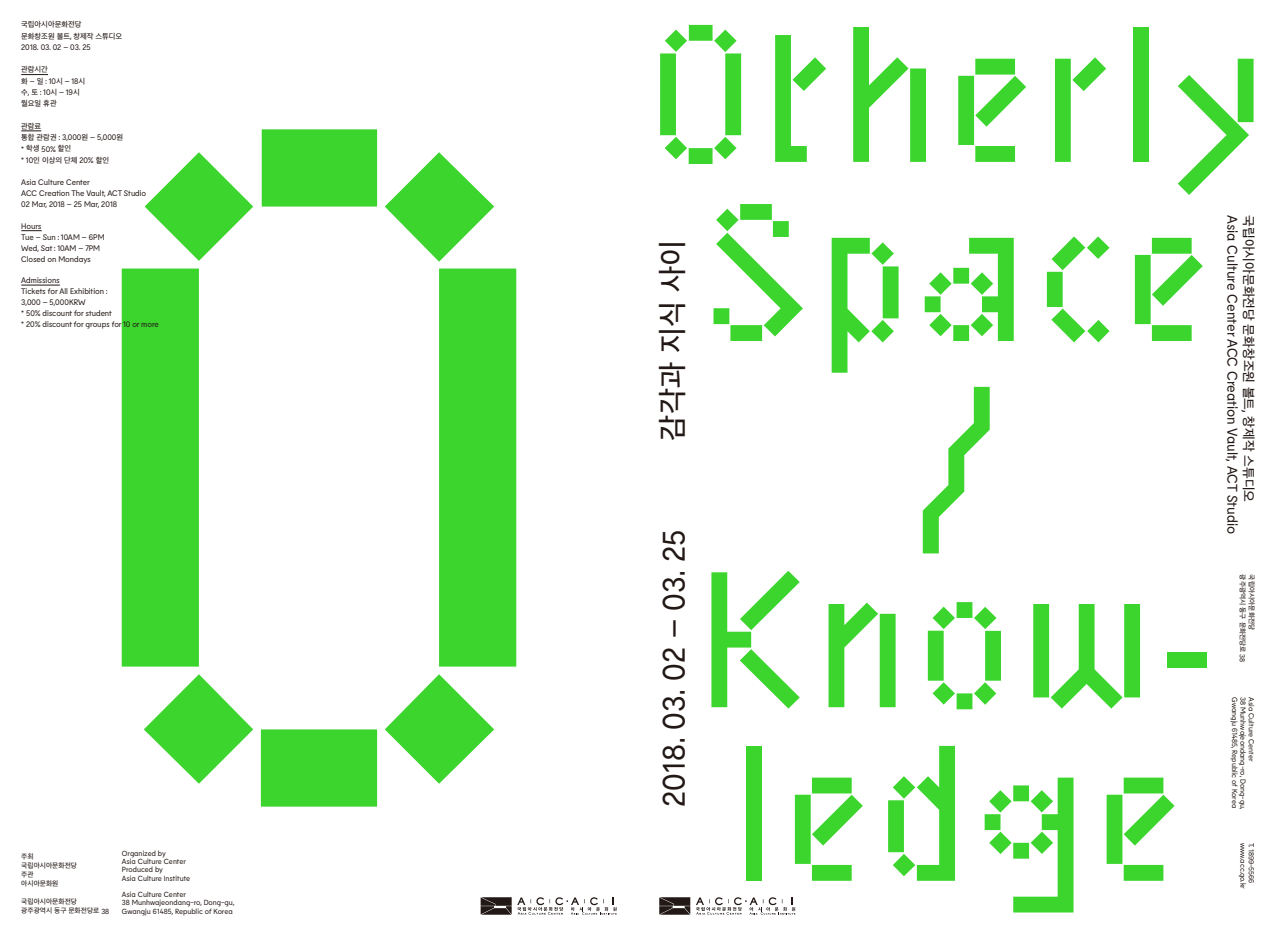
<style>
.page{position:relative;width:1276px;height:936px;background:#fff}
.page>*{position:absolute;margin:0;border:0;box-sizing:border-box;transform-origin:0 0}
.t1{font:174.23px/179px "Mineral Solid";letter-spacing:.05em;color:#3cd52e;text-align:center}
.t2{font:31.2px "Lemur";color:#221815}
.t3{font:500 30px "Apple SD Gothic Neo";letter-spacing:.015em;color:#221815}
.t4{font:14.02px "Lemur";letter-spacing:-.005em;color:#221815}
.t5{font:500 13.5px "Apple SD Gothic Neo";letter-spacing:.005em;color:#221815}
.t6{font:8.02px/10.9px "Lemur";letter-spacing:-.01em;color:#221815}
.t7{font:500 7.73px/11.2px "Apple SD Gothic Neo";color:#221815}
.t8{font:7.43px/8.2px "Lemur";color:#221815}
.t9{font:500 7.12px/9px "Apple SD Gothic Neo";letter-spacing:.005em;color:#221815}
.s1{font-family:"Lemur";font-weight:400;font-size:8.02px}
.s2{font-family:"Apple SD Gothic Neo";font-weight:500;font-size:7.73px}
.s3{font-family:"Lemur";font-weight:400;font-size:7.43px}
.s4{font-family:"Lemur";font-weight:400;font-size:14.02px}
</style>
<div class="page">
<svg style="left:659px;top:897px;width:31px;height:17px"></svg>
<svg style="left:696px;top:897px;width:99px;height:17px"></svg>
<svg style="left:122px;top:129px;width:394px;height:677px"></svg>
<svg style="left:21px;top:74px;width:27px;height:1px"></svg>
<svg style="left:21px;top:131px;width:20px;height:1px"></svg>
<svg style="left:21px;top:230px;width:21px;height:1px"></svg>
<hr style="left:21px;top:285px;width:39px;height:1px;background:#221815">
<svg style="left:480px;top:897px;width:137px;height:17px"></svg>
<p class="t7" style="left:21px;top:19px;width:103px">국립아시아문화전당<br>문화창조원 볼트<span class="s1">,</span> 창제작 스튜디오</p>
<p class="t6" style="left:21px;top:42px;width:71px">2018. 03. 02 – 03. 25</p>
<p class="t7" style="left:21px;top:64px;width:28px">관람시간</p>
<p class="t6" style="left:21px;top:75px;width:65px;line-height:11.2px"><span class="s2">화</span> – <span class="s2">일</span> : 10<span class="s2">시</span> – 18<span class="s2">시 수</span>, <span class="s2">토</span> : 10<span class="s2">시</span> – 19<span class="s2">시</span></p>
<p class="t7" style="left:21px;top:98px;width:37px">월요일 휴관</p>
<p class="t7" style="left:21px;top:121px;width:22px">관람료</p>
<p class="t6" style="left:21px;top:132px;width:103px;line-height:11.2px"><span class="s2">통합 관람권</span> : 3,000<span class="s2">원</span> – 5,000<span class="s2">원 </span>* <span class="s2">학생</span> 50% <span class="s2">할인</span></p>
<p class="t7" style="left:21px;top:154px;width:89px"><span class="s1">* 10</span>인 이상의 단체 <span class="s1">20%</span> 할인</p>
<p class="t6" style="left:21px;top:177px;width:127px">Asia Culture Center<br>ACC Creation The Vault, ACT Studio<br>02 Mar, 2018 – 25 Mar, 2018</p>
<p class="t6" style="left:21px;top:220px;width:85px">Hours<br>Tue – Sun : 10AM – 6PM<br>Wed, Sat : 10AM – 7PM<br>Closed on Mondays</p>
<p class="t6" style="left:21px;top:275px;width:139px">Admissions<br>Tickets for All Exhibition :<br>3,000 – 5,000KRW<br>* 50% discount for student<br>* 20% discount for groups for 10 or more</p>
<p class="t9" style="left:21px;top:852px;width:57px">주최 국립아시아문화전당 주관<br>아시아문화원</p>
<p class="t9" style="left:21px;top:897px;width:89px">국립아시아문화전당 광주광역시 동구 문화전당로 <span class="s3">38</span></p>
<p class="t8" style="left:122px;top:848px;width:70px">Organized by<br>Asia Culture Center<br>Produced by<br>Asia Culture Institute</p>
<p class="t8" style="left:122px;top:890px;width:114px">Asia Culture Center<br>38 Munhwajeondang-ro, Dong-gu,<br>Gwangju 61485, Republic of Korea</p>
<h1 class="t1" style="left:649px;top:9px;width:617px">Otherly<br>Space</h1>
<h3 class="t4" style="left:1241px;top:215px;width:320px;rotate:90deg">Asia Culture Center ACC Creation Vault, ACT Studio</h3>
<h3 class="t5" style="left:1254px;top:215px;width:288px;rotate:90deg">국립아시아문화전당 문화창조원 볼트<span class="s4">,</span> 창제작 스튜디오</h3>
<h3 class="t3" style="left:659px;top:441px;width:202px;rotate:-90deg">감각과 지식 사이</h3>
<h1 class="t1" style="left:916px;top:369px;width:82px">/</h1>
<h2 class="t2" style="left:654px;top:807px;width:279px;rotate:-90deg">2018. 03. 02 – 03. 25</h2>
<h1 class="t1" style="left:697px;top:557px;width:516px;line-height:173.5px;text-align:left">Know&shy;ledge</h1>
<p class="t9" style="left:1246px;top:574px;width:89px;rotate:90deg">광주광역시 동구 문화전당로 <span class="s3">38</span></p>
<p class="t9" style="left:1255px;top:574px;width:57px;rotate:90deg">국립아시아문화전당</p>
<p class="t8" style="left:1239px;top:697px;width:112px;rotate:90deg">Gwangju 61485, Republic of Korea</p>
<p class="t8" style="left:1247px;top:697px;width:114px;rotate:90deg">38 Munhwajeondang-ro, Dong-gu,</p>
<p class="t8" style="left:1255px;top:697px;width:65px;rotate:90deg">Asia Culture Center</p>
<p class="t8" style="left:1247px;top:842px;width:48px;rotate:90deg">www.acc.go.kr</p>
<p class="t8" style="left:1255px;top:842px;width:42px;rotate:90deg">T. 1899-5566</p>
</div>
